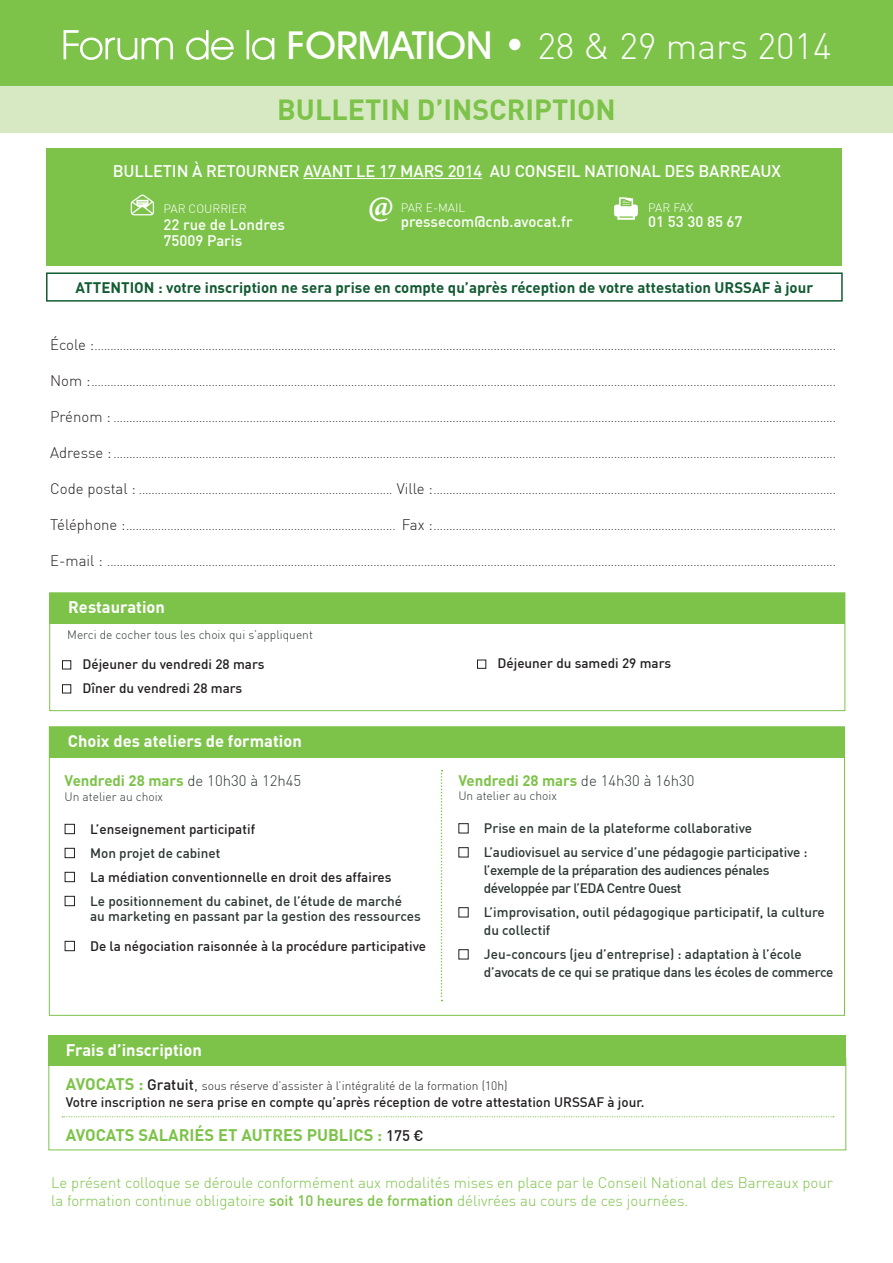
<style>
.page{position:relative;width:893px;height:1263px;background:#fff}
.page>*{position:absolute;margin:0;border:0;box-sizing:border-box;transform-origin:0 0}
.t1{font:200 37.5px "Avant Garde LT";color:#fff}
.t2{font:300 36px "DIN Pro";color:#fff}
.t3{font:700 condensed 36px "Minion Pro";color:#fff}
.t4{font:700 28.5px "DIN Pro";color:#7dc34a}
.t5{font:500 16.5px "DIN Pro";letter-spacing:-.01em;color:#fff}
.t6{font:700 16.5px "DIN Pro";color:#fff}
.t7{font:700 16.5px "DIN Pro";letter-spacing:-.015em;color:#7dc34a}
.t8{font:300 15px/18px "DIN Pro";color:#7dc34a}
.t9{font:700 15px "DIN Pro";color:#135b33}
.t10{font:500 15px/16.5px "DIN Pro";color:#fff}
.t11{font:700 15px "DIN Pro";color:#7dc34a}
.t12{font:500 15px "DIN Pro";color:#231f20}
.t13{font:500 13.5px/24px "DIN Pro";color:#231f20}
.t14{font:500 13.5px/15px "DIN Pro";color:#2b3732}
.t15{font:500 13.5px/18px "DIN Pro";letter-spacing:-.02em;color:#2b3732}
.t16{font:500 13.5px/18px "DIN Pro";letter-spacing:-.03em;color:#2b3732}
.t17{font:300 12px "DIN Pro";color:#231f20}
.t18{font:300 12px "DIN Pro";color:#2b3732}
.t19{font:300 12px "DIN Pro";color:#fff}
.s1{font-family:"Avant Garde Bold T.";font-weight:400;font-size:46.5px}
.s2{font-size:15px}
.s3{font-weight:300;color:#2b3732}
.s4{font-weight:700;font-size:16.5px;color:#7dc34a}
.s5{font-weight:500;font-size:15px}
.s6{font-weight:500}
</style>
<div class="page">
<div style="left:48px;top:1035px;width:798px;height:31px;background:#7dc34a"></div>
<div style="left:48px;top:1058px;width:798px;height:92px;border:1px solid #7dc34a"></div>
<div style="left:49px;top:592px;width:796px;height:119px;border:1px solid #7dc34a"></div>
<div style="left:50px;top:593px;width:795px;height:30px;background:#7dc34a"></div>
<div style="left:0;top:0;width:893px;height:87px;background:#7dc34a"></div>
<svg style="left:63px;top:30px;width:110px;height:30px"></svg>
<svg style="left:186px;top:30px;width:48px;height:30px"></svg>
<div style="left:247px;top:30px;width:2px;height:29px;border:2px solid #fff"></div>
<svg style="left:252px;top:37px;width:23px;height:23px"></svg>
<div style="left:0;top:86px;width:893px;height:47px;background:#d6e9c3"></div>
<div style="left:65px;top:824px;width:10px;height:10px;border:1px solid #231f20"></div>
<div style="left:65px;top:848px;width:10px;height:10px;border:1px solid #231f20"></div>
<div style="left:65px;top:872px;width:10px;height:10px;border:1px solid #231f20"></div>
<div style="left:65px;top:896px;width:10px;height:10px;border:1px solid #231f20"></div>
<div style="left:65px;top:941px;width:10px;height:10px;border:1px solid #231f20"></div>
<div style="left:458px;top:823px;width:11px;height:10px;border:1px solid #231f20"></div>
<div style="left:458px;top:847px;width:11px;height:10px;border:1px solid #231f20"></div>
<div style="left:458px;top:907px;width:11px;height:10px;border:1px solid #231f20"></div>
<div style="left:458px;top:949px;width:11px;height:10px;border:1px solid #231f20"></div>
<div style="left:49px;top:727px;width:795px;height:30px;background:#7dc34a"></div>
<svg style="left:441px;top:770px;width:1px;height:231px"></svg>
<div style="left:47px;top:149px;width:795px;height:117px;background:#7dc34a"></div>
<hr style="left:303px;top:178px;width:179px;height:1px;background:#fff">
<svg style="left:614px;top:197px;width:24px;height:23px"></svg>
<svg style="left:131px;top:195px;width:23px;height:20px"></svg>
<div style="left:62px;top:660px;width:9px;height:9px;border:1px solid #231f20"></div>
<div style="left:62px;top:684px;width:9px;height:9px;border:1px solid #231f20"></div>
<div style="left:477px;top:660px;width:9px;height:9px;border:1px solid #231f20"></div>
<svg style="left:62px;top:1116px;width:772px;height:1px"></svg>
<div style="left:46px;top:272px;width:797px;height:30px;border:2px solid #135b33"></div>
<h1 class="t1" style="left:61px;top:23px;width:249px">Forum de la <span class="s1">formation</span></h1>
<h2 class="t2" style="left:503px;top:23px;width:330px"><span class="s1">•</span> 28 &amp; 29 mars 2014</h2>
<h3 class="t4" style="left:277px;top:90px;width:36px">Bulletin</h3>
<h3 class="t4" style="left:417px;top:90px;width:43px">d’inscription</h3>
<h3 class="t5" style="left:113px;top:160px;width:21px">Bulletin</h3>
<h3 class="t5" style="left:192px;top:160px;width:26px">à retourner</h3>
<h3 class="t5" style="left:303px;top:160px;width:11px">avant</h3>
<h3 class="t5" style="left:356px;top:160px;width:56px">le 17 mars</h3>
<h3 class="t5" style="left:448px;top:160px;width:88px">2014 au Conseil</h3>
<h3 class="t5" style="left:584px;top:160px;width:22px">National</h3>
<h3 class="t5" style="left:664px;top:160px;width:11px">des</h3>
<h3 class="t5" style="left:698px;top:160px;width:22px">Barreau</h3>
<h3 class="t5" style="left:771px;top:160px;width:11px">x</h3>
<p class="t19" style="left:163px;top:201px;width:8px">PAR</p>
<p class="t19" style="left:189px;top:201px;width:16px">COURRIER</p>
<p class="t10" style="left:163px;top:215px;width:123px">22 rue de Londres<br>75009 Paris</p>
<h2 class="t3" style="left:368px;top:182px;width:27px">@</h2>
<p class="t19" style="left:648px;top:200px;width:8px">PAR</p>
<p class="t19" style="left:673px;top:200px;width:14px">FAX</p>
<p class="t19" style="left:401px;top:200px;width:8px">PAR</p>
<p class="t19" style="left:426px;top:200px;width:29px">E-MAIL</p>
<p class="t10" style="left:401px;top:213px;width:173px">pressecom@cnb.avocat.fr</p>
<p class="t10" style="left:648px;top:212px;width:96px">01 53 30 85 67</p>
<p class="t9" style="left:76px;top:277px;width:19px">Attention</p>
<p class="t9" style="left:158px;top:277px;width:567px">: votre inscription ne sera prise en compte qu’après réception de votre attestation URSS</p>
<p class="t9" style="left:752px;top:277px;width:63px">AF à jour</p>
<p class="t17" style="left:50px;top:338px;width:787px"><span class="s2">École :</span>..........................................................................................................................................................................................................................................</p>
<p class="t17" style="left:50px;top:374px;width:787px"><span class="s2">Nom :</span>...........................................................................................................................................................................................................................................</p>
<p class="t17" style="left:50px;top:410px;width:787px"><span class="s2">Prénom :</span> ....................................................................................................................................................................................................................................</p>
<p class="t17" style="left:50px;top:446px;width:787px"><span class="s2">Adresse :</span> ....................................................................................................................................................................................................................................</p>
<p class="t17" style="left:50px;top:482px;width:787px"><span class="s2">Code postal :</span> ................................................................................ <span class="s2">Ville :</span>...............................................................................................................................</p>
<p class="t17" style="left:50px;top:518px;width:787px"><span class="s2">Téléphone :</span>..................................................................................... <span class="s2">Fax :</span>...............................................................................................................................</p>
<p class="t17" style="left:50px;top:554px;width:787px"><span class="s2">E-mail :</span> ......................................................................................................................................................................................................................................</p>
<h3 class="t6" style="left:68px;top:597px;width:98px">Restauration</h3>
<p class="t18" style="left:67px;top:628px;width:247px">Merci de cocher tous les choix qui s’appliquent</p>
<p class="t13" style="left:82px;top:652px;width:184px">Déjeuner du vendredi 28 mars<br>Dîner du vendredi 28 mars</p>
<p class="t13" style="left:497px;top:651px;width:175px">Déjeuner du samedi 29 mars</p>
<h3 class="t6" style="left:68px;top:730px;width:236px">Choix des ateliers de formation</h3>
<p class="t11" style="left:65px;top:771px;width:238px">Vendredi 28 mars <span class="s3">de 10h30 à 12h45</span></p>
<p class="t18" style="left:65px;top:789px;width:100px">U n atelier au choix</p>
<p class="t13" style="left:90px;top:816px;width:166px">L’enseignement participatif</p>
<p class="t14" style="left:90px;top:845px;width:132px">Mon projet de cabinet</p>
<p class="t13" style="left:90px;top:864px;width:303px">La médiation conventionnelle en droit des affaires</p>
<p class="t14" style="left:90px;top:893px;width:332px">Le positionnement du cabinet, de l’étude de marché<br>au marketing en passant par la gestion des ressources</p>
<p class="t13" style="left:90px;top:933px;width:338px">De la négociation raisonnée à la procédure participative</p>
<p class="t11" style="left:458px;top:770px;width:238px">Vendredi 28 mars <span class="s3">de 14h30 à 16h30</span></p>
<p class="t18" style="left:458px;top:788px;width:100px">U n atelier au choix</p>
<p class="t14" style="left:484px;top:816px;width:325px;line-height:24px">Prise en main de la plateforme collaborative<br>L’audiovisuel au service d’une pédagogie participative :</p>
<p class="t16" style="left:484px;top:861px;width:287px">l’exemple de la préparation des audiences pénales développée par l’EDA Centre Ouest</p>
<p class="t14" style="left:484px;top:903px;width:342px;line-height:18px">L’improvisation, outil pédagogique participatif, la culture du collectif</p>
<p class="t15" style="left:484px;top:945px;width:351px">Jeu-concours (jeu d’entreprise) : adaptation à l’école d’avocats de ce qui se pratique dans les écoles de commerce</p>
<h3 class="t6" style="left:66px;top:1039px;width:138px">Frais d’inscription</h3>
<h3 class="t7" style="left:66px;top:1073px;width:21px">Avocats</h3>
<p class="t17" style="left:138px;top:1078px;width:371px"><span class="s4">:</span> <span class="s5">Gratuit</span><span class="s2">,</span> sous réserve d’assister à l’intégralité de la formation (10h)</p>
<p class="t13" style="left:66px;top:1089px;width:580px">Votre inscription ne sera prise en compte qu’après réception de votre attestation URSSAF à jour.</p>
<h3 class="t7" style="left:66px;top:1124px;width:21px">Avocats</h3>
<h3 class="t7" style="left:138px;top:1124px;width:11px">salari</h3>
<h3 class="t7" style="left:195px;top:1124px;width:58px">éset autres</h3>
<h3 class="t7" style="left:307px;top:1124px;width:11px">publics</h3>
<p class="t12" style="left:377px;top:1125px;width:48px"><span class="s4">:</span> 175 €</p>
<p class="t8" style="left:51px;top:1174px;width:783px">Le présent colloque se déroule conformément aux modalités mises en place par le Conseil National des Barreaux pour la formation continue obligatoire <span class="s6">soit 10 heures de formation</span> délivrées au cours de ces journées.</p>
</div>
